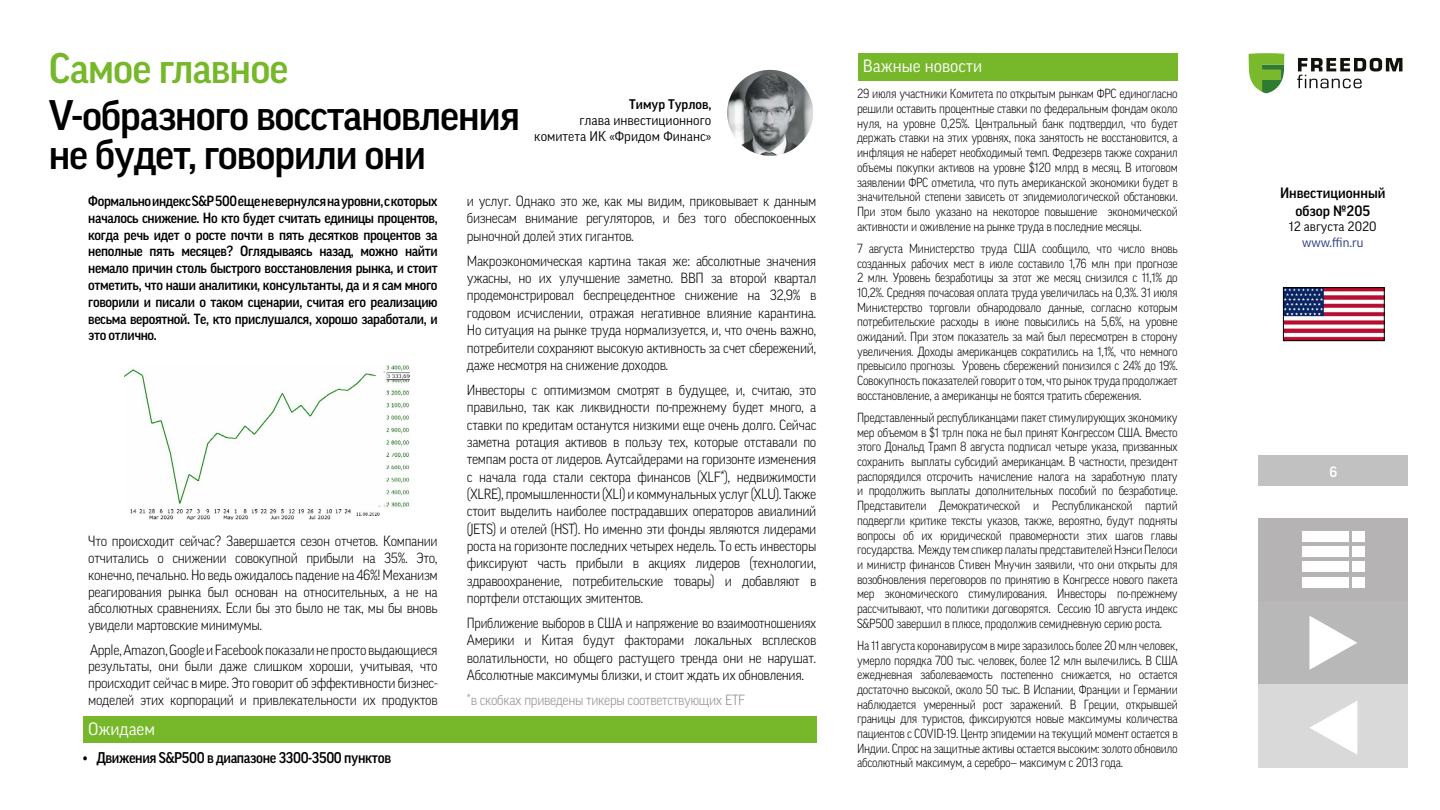
<style>
.page{position:relative;width:1440px;height:810px;background:#fff}
.page>*{position:absolute;margin:0;border:0;box-sizing:border-box;transform-origin:0 0}
.t1{font:500 41.25px/39.8px "Good Pro";letter-spacing:-.025em;color:#000}
.t2{font:500 41.25px "Good Pro";letter-spacing:-.02em;color:#76b82a}
.t3{font:17.25px "Good Pro";color:#fff}
.t4{font:500 15px "Good Pro";letter-spacing:-.025em;color:#000;scale:.95 1}
.t5{font:500 14.48px/17.4px "Good Pro";color:#000;text-align:center}
.t6{font:500 14.48px "Good Pro";color:#fff}
.t7{font:300 14.25px/17.3px "Good Pro";letter-spacing:-.025em;color:#000;text-align:justify;scale:.95 1}
.t8{font:500 14.25px/16.8px "Good Pro";letter-spacing:-.025em;color:#000;text-align:justify;scale:.96 1}
.t9{font:300 14.25px/17.3px "Good Pro";letter-spacing:-.025em;color:#000;text-align:justify;scale:.91 1}
.t10{font:300 14.25px "Good Pro";letter-spacing:-.025em;color:#8f8f8f;scale:.95 1}
.t11{font:13.5px "Good Pro";color:#000}
.t12{font:500 13.5px "Good Pro";color:#000}
.t13{font:13.05px "Good Pro";color:#000}
.t14{font:13.05px "Good Pro";color:#283583}
.t15{font:300 12.75px/14.7px "Good Pro";letter-spacing:-.025em;color:#000;text-align:justify;scale:.91 1}
</style>
<div class="page">
<div style="left:1258px;top:456px;width:150px;height:30px;background:#c1c1c1"></div>
<svg style="left:1249px;top:53px;width:35px;height:40px"></svg>
<svg style="left:1297px;top:58px;width:105px;height:30px"></svg>
<div style="left:1259px;top:518px;width:149px;height:83px;background:#b5b3b3"></div>
<div style="left:1302px;top:531px;width:46px;height:11px;background:#fff"></div>
<div style="left:1352px;top:531px;width:13px;height:11px;background:#fff"></div>
<div style="left:1302px;top:547px;width:46px;height:10px;background:#fff"></div>
<div style="left:1352px;top:547px;width:13px;height:10px;background:#fff"></div>
<div style="left:1302px;top:562px;width:46px;height:10px;background:#fff"></div>
<div style="left:1352px;top:562px;width:13px;height:10px;background:#fff"></div>
<div style="left:1302px;top:577px;width:46px;height:11px;background:#fff"></div>
<div style="left:1352px;top:577px;width:13px;height:11px;background:#fff"></div>
<div style="left:858px;top:53px;width:320px;height:27px;background:#76b82a"></div>
<img style="left:727px;top:70px;width:86px;height:86px;border-radius:43px">
<img style="left:1285px;top:289px;width:97px;height:50px">
<div style="left:1283px;top:287px;width:101px;height:54px;border:1px solid #000"></div>
<div style="left:1259px;top:601px;width:149px;height:83px;background:#b8b8b8"></div>
<svg style="left:1309px;top:616px;width:48px;height:54px"></svg>
<div style="left:1259px;top:684px;width:149px;height:83px;background:#d9d9d9"></div>
<svg style="left:1310px;top:701px;width:47px;height:54px"></svg>
<div style="left:83px;top:716px;width:733px;height:26px;background:#76b82a"></div>
<img style="left:125px;top:365px;width:284px;height:154px">
<p class="t2" style="left:49px;top:45px;width:241px">Самое главное</p>
<p class="t1" style="left:49px;top:95px;width:473px">V-образного восстановления не будет, говорили они</p>
<p class="t12" style="left:629px;top:96px;width:84px">Тимур Турлов,</p>
<p class="t11" style="left:579px;top:112px;width:133px">глава инвестиционного</p>
<p class="t11" style="left:534px;top:128px;width:178px">комитета ИК «Фридом Финанс»</p>
<p class="t8" style="left:88px;top:193px;width:366px">Формально индекс S&amp;P 500 еще не вернулся на уровни, с которых началось снижение. Но кто будет считать единицы процентов, когда речь идет о росте почти в пять десятков процентов за неполные пять месяцев? Оглядываясь назад, можно найти немало причин столь быстрого восстановления рынка, и стоит отметить, что наши аналитики, консультанты, да и я сам много говорили и писали о таком сценарии, считая его реализацию весьма вероятной. Те, кто прислушался, хорошо заработали, и это отлично.</p>
<p class="t7" style="left:88px;top:533px;width:369px;line-height:16.8px">Что происходит сейчас? Завершается сезон отчетов. Компании отчитались о снижении совокупной прибыли на 35%. Это, конечно, печально. Но ведь ожидалось падение на 46%! Механизм реагирования рынка был основан на относительных, а не на абсолютных сравнениях. Если бы это было не так, мы бы вновь увидели мартовские минимумы.</p>
<p class="t7" style="left:88px;top:641px;width:369px;line-height:16.8px">Apple, Amazon, Google и Facebook показали не просто выдающиеся результаты, они были даже слишком хороши, учитывая, что происходит сейчас в мире. Это говорит об эффективности бизнес&shy;моделей этих корпораций и привлекательности их продуктов</p>
<p class="t3" style="left:88px;top:719px;width:69px">Ожидаем</p>
<p class="t4" style="left:83px;top:749px;width:326px">• Движения S&amp;P500 в диапазоне 3300-3500 пунктов</p>
<p class="t7" style="left:467px;top:192px;width:369px">и услуг. Однако это же, как мы видим, приковывает к данным бизнесам внимание регуляторов, и без того обеспокоенных рыночной долей этих гигантов.</p>
<p class="t7" style="left:467px;top:252px;width:369px">Макроэкономическая картина такая же: абсолютные значения ужасны, но их улучшение заметно. ВВП за второй квартал продемонстрировал беспрецедентное снижение на 32,9% в годовом исчислении, отражая негативное влияние карантина.<br>Но ситуация на рынке труда нормализуется, и, что очень важно, потребители сохраняют высокую активность за счет сбережений, даже несмотря на снижение доходов.</p>
<p class="t7" style="left:467px;top:381px;width:369px">Инвесторы с оптимизмом смотрят в будущее, и, считаю, это правильно, так как ликвидности по-прежнему будет много, а ставки по кредитам останутся низкими еще очень долго. Сейчас заметна ротация активов в пользу тех, которые отставали по темпам роста от лидеров. Аутсайдерами на горизонте изменения с начала года стали сектора финансов (XLF*), недвижимости (XLRE), промышленности (XLI) и коммунальных услуг (XLU). Также стоит выделить наиболее пострадавших операторов авиалиний (JETS) и отелей (HST). Но именно эти фонды являются лидерами роста на горизонте последних четырех недель. То есть инвесторы фиксируют часть прибыли в акциях лидеров (технологии, здравоохранение, потребительские товары) и добавляют в портфели отстающих эмитентов.</p>
<p class="t9" style="left:467px;top:614px;width:386px">Приближение выборов в США и напряжение во взаимоотношениях Америки и Китая будут факторами локальных всплесков волатильности, но общего растущего тренда они не нарушат.<br>Абсолютные максимумы близки, и стоит ждать их обновления.</p>
<p class="t10" style="left:467px;top:692px;width:295px">*в скобках приведены тикеры соответствующих ETF</p>
<p class="t3" style="left:863px;top:56px;width:121px">Важные новости</p>
<p class="t15" style="left:857px;top:86px;width:354px">29 июля участники Комитета по открытым рынкам ФРС единогласно решили оставить процентные ставки по федеральным фондам около нуля, на уровне 0,25%. Центральный банк подтвердил, что будет держать ставки на этих уровнях, пока занятость не восстановится, а инфляция не наберет необходимый темп. Федрезерв также сохранил объемы покупки активов на уровне $120 млрд в месяц. В итоговом заявлении ФРС отметила, что путь американской экономики будет в значительной степени зависеть от эпидемиологической обстановки.<br>При этом было указано на некоторое повышение экономической активности и оживление на рынке труда в последние месяцы.</p>
<p class="t15" style="left:857px;top:241px;width:354px">7 августа Министерство труда США сообщило, что число вновь созданных рабочих мест в июле составило 1,76 млн при прогнозе 2 млн. Уровень безработицы за этот же месяц снизился с 11,1% до 10,2%. Средняя почасовая оплата труда увеличилась на 0,3%. 31 июля Министерство торговли обнародовало данные, согласно которым потребительские расходы в июне повысились на 5,6%, на уровне ожиданий. При этом показатель за май был пересмотрен в сторону увеличения. Доходы американцев сократились на 1,1%, что немного превысило прогнозы. Уровень сбережений понизился с 24% до 19%.<br>Совокупность показателей говорит о том, что рынок труда продолжает восстановление, а американцы не боятся тратить сбережения.</p>
<p class="t15" style="left:857px;top:410px;width:354px">Представленный республиканцами пакет стимулирующих экономику мер объемом в $1 трлн пока не был принят Конгрессом США. Вместо этого Дональд Трамп 8 августа подписал четыре указа, призванных сохранить выплаты субсидий американцам. В частности, президент распорядился отсрочить начисление налога на заработную плату и продолжить выплаты дополнительных пособий по безработице.<br>Представители Демократической и Республиканской партий подвергли критике тексты указов, также, вероятно, будут подняты вопросы об их юридической правомерности этих шагов главы государства. Между тем спикер палаты представителей Нэнси Пелоси и министр финансов Стивен Мнучин заявили, что они открыты для возобновления переговоров по принятию в Конгрессе нового пакета мер экономического стимулирования. Инвесторы по-прежнему рассчитывают, что политики договорятся. Сессию 10 августа индекс S&amp;P500 завершил в плюсе, продолжив семидневную серию роста.</p>
<p class="t15" style="left:857px;top:638px;width:354px">На 11 августа коронавирусом в мире заразилось более 20 млн человек, умерло порядка 700 тыс. человек, более 12 млн вылечились. В США ежедневная заболеваемость постепенно снижается, но остается достаточно высокой, около 50 тыс. В Испании, Франции и Германии наблюдается умеренный рост заражений. В Греции, открывшей границы для туристов, фиксируются новые максимумы количества пациентов с COVID-19. Центр эпидемии на текущий момент остается в Индии. Спрос на защитные активы остается высоким: золото обновило абсолютный максимум, а серебро— максимум с 2013 года.</p>
<p class="t5" style="left:1280px;top:185px;width:107px">Инвестиционный обзор №205</p>
<p class="t13" style="left:1289px;top:219px;width:89px">12 августа 2020</p>
<p class="t14" style="left:1302px;top:235px;width:63px">www.ffin.ru</p>
<p class="t6" style="left:1329px;top:463px;width:9px">6</p>
</div>
